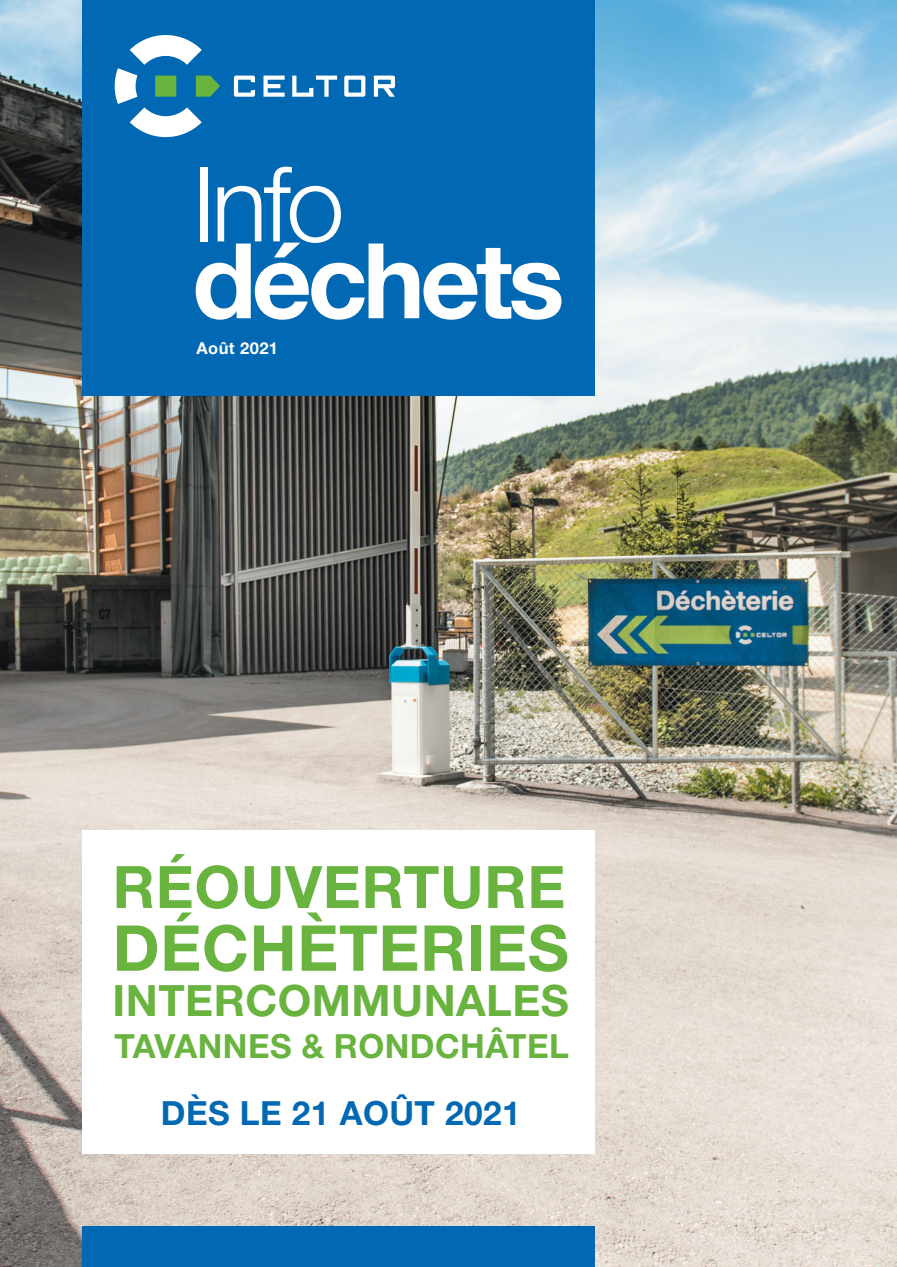
<style>
.page{position:relative;width:897px;height:1267px;background:#fff}
.page>*{position:absolute;margin:0;border:0;box-sizing:border-box;transform-origin:0 0}
.t1{font:700 104.55px "Helvetica Neue LT";letter-spacing:-.045em;color:#fff}
.t2{font:300 104.55px "Helvetica Neue LT Std";color:#fff}
.t3{font:700 63.3px "Helvetica Neue LT Std";letter-spacing:.01em;color:#69b33f}
.t4{font:700 58.5px "Helvetica Neue LT Std";letter-spacing:.015em;color:#69b33f}
.t5{font:700 43.2px "Helvetica Neue LT Std";letter-spacing:.01em;color:#69b33f}
.t6{font:700 33.3px "Helvetica Neue LT Std";letter-spacing:.015em;color:#69b33f}
.t7{font:700 33.3px "Helvetica Neue LT Std";letter-spacing:.015em;color:#0168b3}
.t8{font:700 16.5px "Helvetica Neue LT Std";letter-spacing:.025em;color:#fff}
</style>
<div class="page">
<img style="left:0;top:0;width:896px;height:1266px">
<div style="left:83px;top:830px;width:512px;height:323px;background:#fff"></div>
<div style="left:83px;top:0;width:512px;height:395px;background:#0168b3"></div>
<div style="left:83px;top:1226px;width:512px;height:40px;background:#0168b3"></div>
<svg style="left:234px;top:76px;width:21px;height:21px"></svg>
<svg style="left:263px;top:76px;width:21px;height:21px"></svg>
<svg style="left:292px;top:76px;width:45px;height:21px"></svg>
<svg style="left:344px;top:76px;width:21px;height:21px"></svg>
<svg style="left:374px;top:76px;width:21px;height:21px"></svg>
<svg style="left:115px;top:35px;width:105px;height:102px"></svg>
<h1 class="t2" style="left:192px;top:140px;width:154px">Info</h1>
<h1 class="t1" style="left:192px;top:216px;width:373px">déchets</h1>
<p class="t8" style="left:196px;top:338px;width:83px">Août 2021</p>
<h3 class="t4" style="left:113px;top:850px;width:454px">RÉOUVERTURE</h3>
<h2 class="t3" style="left:113px;top:909px;width:457px">DÉCHÈTERIES</h2>
<p class="t5" style="left:113px;top:973px;width:457px">INTERCOMMUNALES</p>
<p class="t6" style="left:114px;top:1025px;width:456px">TAVANNES &amp; RONDCHÂTEL</p>
<p class="t7" style="left:161px;top:1092px;width:361px">DÈS LE 21 AOÛT 2021</p>
</div>
